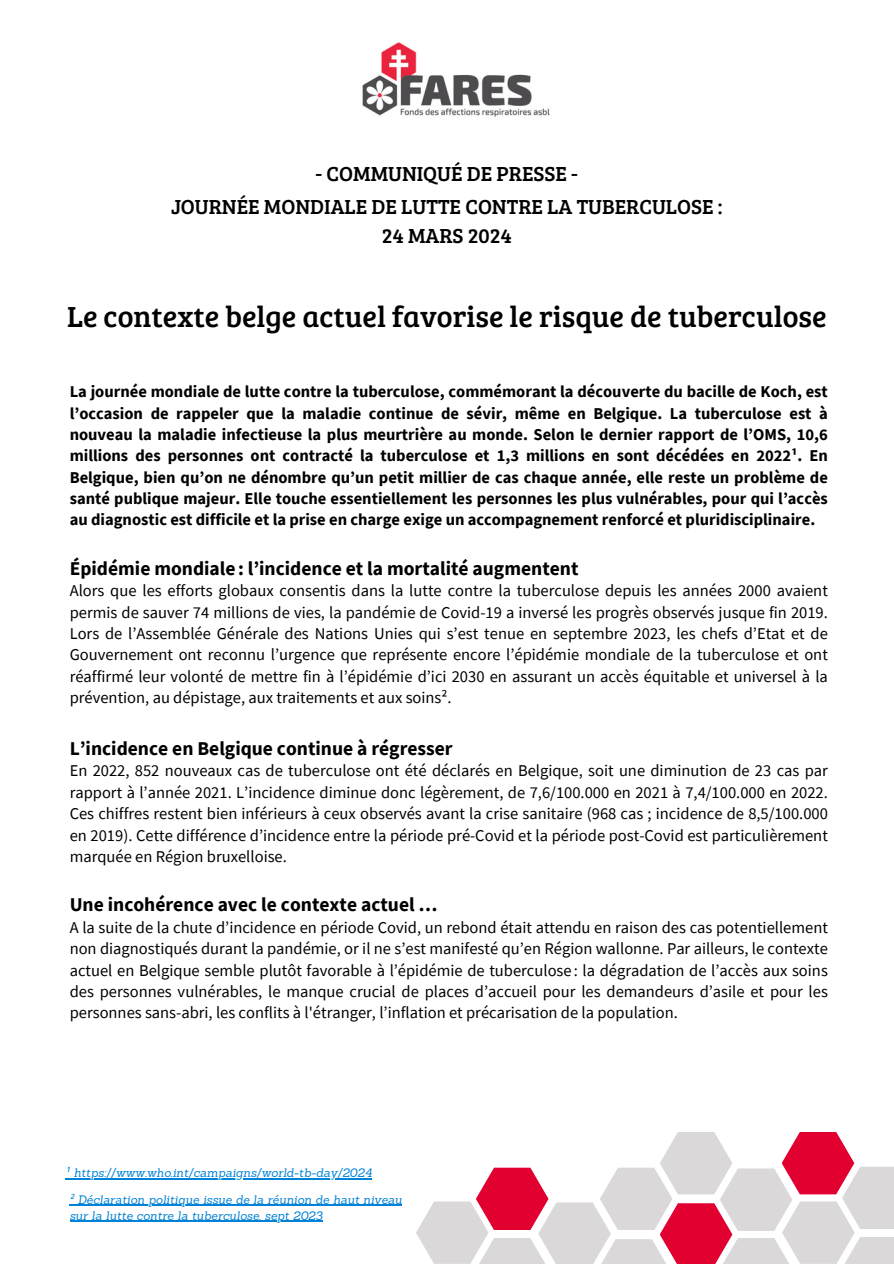
<style>
.page{position:relative;width:894px;height:1264px;background:#fff}
.page>*{position:absolute;margin:0;border:0;box-sizing:border-box;transform-origin:0 0}
.t1{font:30px "Bree Serif";color:#000}
.t2{font:21px/29.2px "Bree Serif";color:#000;text-align:center}
.t3{font:700 19.5px "Source Sans Pro";color:#000}
.t4{font:16.5px/21.3px "Source Sans Pro";color:#000;text-align:justify}
.t5{font:700 16.5px/21.3px "Source Sans Pro";color:#000;text-align:justify}
.t6{font:italic 12px/16px "Sanchez";color:#0082d6}
.s1{font-family:"Noto Sans"}
</style>
<div class="page">
<img style="left:362px;top:42px;width:188px;height:75px">
<svg style="left:416px;top:1132px;width:477px;height:131px"></svg>
<hr style="left:66px;top:1178px;width:306px;height:1px;background:#0082d6">
<hr style="left:70px;top:1204px;width:332px;height:1px;background:#0082d6">
<hr style="left:70px;top:1220px;width:252px;height:1px;background:#0082d6">
<h2 class="t2" style="left:315px;top:158px;width:264px">- COMMUNIQUÉ DE PRESSE -</h2>
<h2 class="t2" style="left:171px;top:191px;width:553px">JOURNÉE MONDIALE DE LUTTE CONTRE LA TUBERCULOSE :<br>24 MARS 2024</h2>
<h4 class="t1" style="left:67px;top:294px;width:760px">Le contexte belge actuel favorise le risque de tuberculose</h4>
<h1 class="t5" style="left:70px;top:380px;width:759px">La journée mondiale de lutte contre la tuberculose, commémorant la découverte du bacille de Koch, est l’occasion de rappeler que la maladie continue de sévir, même en Belgique. La tuberculose est à nouveau la maladie infectieuse la plus meurtrière au monde. Selon le dernier rapport de l’OMS, 10,6 millions des personnes ont contracté la tuberculose et 1,3 millions en sont décédées en 2022¹. En Belgique, bien qu’on ne dénombre qu’un petit millier de cas chaque année, elle reste un problème de santé publique majeur. Elle touche essentiellement les personnes les plus vulnérables, pour qui l’accès au diagnostic est difficile et la prise en charge exige un accompagnement renforcé et pluridisciplinaire.</h1>
<h3 class="t3" style="left:70px;top:555px;width:510px">Épidémie mondiale: l’incidence et la mortalité augmentent</h3>
<h3 class="t4" style="left:70px;top:580px;width:759px">Alors que les efforts globaux consentis dans la lutte contre la tuberculose depuis les années 2000 avaient permis de sauver 74 millions de vies, la pandémie de Covid-19 a inversé les progrès observés jusque fin 2019.<br>Lors de l’Assemblée Générale des Nations Unies qui s’est tenue en septembre 2023, les chefs d’Etat et de Gouvernement ont reconnu l’urgence que représente encore l’épidémie mondiale de la tuberculose et ont réaffirmé leur volonté de mettre fin à l’épidémie d’ici 2030 en assurant un accès équitable et universel à la prévention, au dépistage, aux traitements et aux soins².</h3>
<h4 class="t3" style="left:70px;top:735px;width:384px">L’incidence en Belgique continue à régresser</h4>
<h4 class="t4" style="left:70px;top:760px;width:759px">En 2022, 852 nouveaux cas de tuberculose ont été déclarés en Belgique, soit une diminution de 23 cas par rapport à l’année 2021. L’incidence diminue donc légèrement, de 7,6/100.000 en 2021 à 7,4/100.000 en 2022.<br>Ces chiffres restent bien inférieurs à ceux observés avant la crise sanitaire (968 cas ; incidence de 8,5/100.000 en 2019). Cette différence d’incidence entre la période pré-Covid et la période post-Covid est particulièrement marquée en Région bruxelloise.</h4>
<h4 class="t3" style="left:70px;top:892px;width:369px">Une incohérence avec le contexte actuel …</h4>
<h4 class="t4" style="left:70px;top:916px;width:759px">A la suite de la chute d’incidence en période Covid, un rebond était attendu en raison des cas potentiellement non diagnostiqués durant la pandémie, or il ne s’est manifesté qu’en Région wallonne. Par ailleurs, le contexte actuel en Belgique semble plutôt favorable à l’épidémie de tuberculose : la dégradation de l’accès aux soins des personnes vulnérables, le manque crucial de places d’accueil pour les demandeurs d’asile et pour les personnes sans-abri, les conflits à l'étranger, l’inflation et précarisation de la population.</h4>
<p class="t6" style="left:66px;top:1165px;width:308px"><span class="s1">¹</span> https://www.who.int/campaigns/world-tb-day/2024</p>
<p class="t6" style="left:70px;top:1191px;width:334px"><span class="s1">²</span> Déclaration politique issue de la réunion de haut niveau sur la lutte contre la tuberculose, sept 2023</p>
</div>
